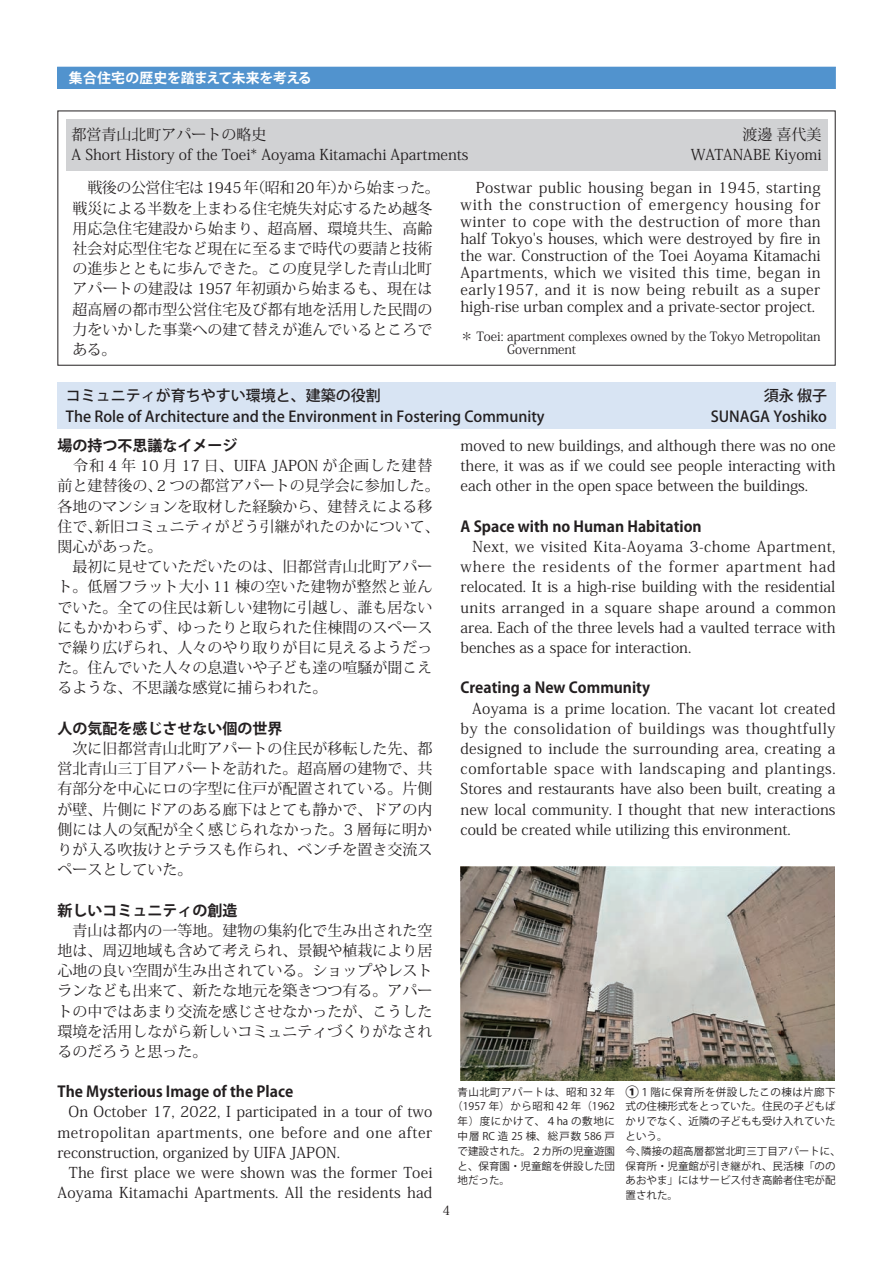
<style>
.page{position:relative;width:893px;height:1263px;background:#fff}
.page>*{position:absolute;margin:0;border:0;box-sizing:border-box;transform-origin:0 0}
.t1{font:15px/20.2px "Koz Min Pr 6 N";color:#231f20;text-align:justify}
.t2{font:700 15px "Koz Go Pr 6 N";color:#231f20}
.t3{font:500 15px "Koz Go Pr 6 N";color:#231f20}
.t4{font:15px/20.2px "Koz Min Pr 6 N";letter-spacing:.02em;color:#231f20;text-align:right}
.t5{font:700 13.8px "Koz Go Pro";letter-spacing:-.015em;color:#fff}
.t6{font:12.75px/13px "Koz Min Pr 6 N";letter-spacing:-.01em;color:#231f20}
.t7{font:12.75px "Koz Min Pro";color:#231f20}
.t8{font:10.5px/14.7px "Koz Go Pr 6 N";color:#231f20}
.t9{font:10.5px "Koz Go Pr 6 N";letter-spacing:.04em;color:#231f20}
.t10{font:10.5px "Koz Go Pr 6 N";letter-spacing:.06em;color:#231f20}
.s1{font-weight:800;font-size:13.5px}
</style>
<div class="page">
<div style="left:66px;top:119px;width:761px;height:51px;background:#d1d2d4"></div>
<div style="left:58px;top:67px;width:777px;height:21px;background:#5193ce"></div>
<div style="left:57px;top:67px;width:779px;height:22px;border:1px solid #5193ce"></div>
<div style="left:57px;top:383px;width:779px;height:46px;background:#d8e4f3"></div>
<img style="left:461px;top:867px;width:374px;height:213px">
<p class="t5" style="left:69px;top:69px;width:244px">集合住宅の歴史を踏まえて未来を考える</p>
<p class="t1" style="left:71px;top:125px;width:196px">都営青山北町アパートの略史</p>
<p class="t1" style="left:742px;top:125px;width:81px">渡邊 喜代美</p>
<p class="t1" style="left:71px;top:145px;width:399px">A Short History of the Toei* Aoyama Kitamachi Apartments</p>
<p class="t1" style="left:691px;top:145px;width:132px">WATANABE Kiyomi</p>
<p class="t1" style="left:461px;top:180px;width:362px;line-height:17px">　Postwar public housing began in 1945, starting with the construction of emergency housing for winter to cope with the destruction of more than half Tokyo's houses, which were destroyed by fire in the war. Construction of the Toei Aoyama Kitamachi Apartments, which we visited this time, began in early1957, and it is now being rebuilt as a super high-rise urban complex and a private-sector project.</p>
<p class="t6" style="left:507px;top:330px;width:315px;text-indent:-47px">＊ Toei: apartment complexes owned by the Tokyo Metropolitan<br>Government</p>
<p class="t1" style="left:72px;top:178px;width:369px;text-align:left">　戦後の公営住宅は1945年（昭和20年）から始まった。戦災による半数を上まわる住宅焼失対応するため越冬用応急住宅建設から始まり、超高層、環境共生、高齢社会対応型住宅など現在に至るまで時代の要請と技術の進歩とともに歩んできた。この度見学した青山北町アパートの建設は 1957 年初頭から始まるも、現在は超高層の都市型公営住宅及び都有地を活用した民間の力をいかした事業への建て替えが進んでいるところである。</p>
<p class="t3" style="left:66px;top:387px;width:316px">コミュニティが育ちやすい環境と、建築の役割</p>
<p class="t3" style="left:764px;top:387px;width:65px">須永 俶子</p>
<p class="t3" style="left:66px;top:408px;width:480px">The Role of Architecture and the Environment in Fostering Community</p>
<p class="t3" style="left:711px;top:408px;width:118px">SUNAGA Yoshiko</p>
<p class="t2" style="left:57px;top:437px;width:181px">場の持つ不思議なイメージ</p>
<p class="t1" style="left:57px;top:456px;width:384px;text-align:left">　令和 4 年 10 月 17 日、UIFA JAPON が企画した建替前と建替後の、2 つの都営アパートの見学会に参加した。各地のマンションを取材した経験から、建替えによる移住で、新旧コミュニティがどう引継がれたのかについて、関心があった。<br>　最初に見せていただいたのは、旧都営青山北町アパート。低層フラット大小 11 棟の空いた建物が整然と並んでいた。全ての住民は新しい建物に引越し、誰も居ないにもかかわらず、ゆったりと取られた住棟間のスペースで繰り広げられ、人々のやり取りが目に見えるようだった。住んでいた人々の息遣いや子ども達の喧騒が聞こえるような、不思議な感覚に捕らわれた。</p>
<p class="t2" style="left:57px;top:720px;width:226px">人の気配を感じさせない個の世界</p>
<p class="t1" style="left:57px;top:739px;width:377px">　次に旧都営青山北町アパートの住民が移転した先、都営北青山三丁目アパートを訪れた。超高層の建物で、共有部分を中心にロの字型に住戸が配置されている。片側が壁、片側にドアのある廊下はとても静かで、ドアの内側には人の気配が全く感じられなかった。3 層毎に明かりが入る吹抜けとテラスも作られ、ベンチを置き交流スペースとしていた。</p>
<p class="t2" style="left:57px;top:901px;width:181px">新しいコミュニティの創造</p>
<p class="t1" style="left:57px;top:920px;width:377px">　青山は都内の一等地。建物の集約化で生み出された空地は、周辺地域も含めて考えられ、景観や植栽により居心地の良い空間が生み出されている。ショップやレストランなども出来て、新たな地元を築きつつ有る。アパートの中ではあまり交流を感じさせなかったが、こうした環境を活用しながら新しいコミュニティづくりがなされるのだろうと思った。</p>
<p class="t2" style="left:57px;top:1083px;width:237px">The Mysterious Image of the Place</p>
<p class="t1" style="left:57px;top:1102px;width:376px;text-indent:11px">On October 17, 2022, I participated in a tour of two metropolitan apartments, one before and one after reconstruction, organized by UIFA JAPON.</p>
<p class="t4" style="left:57px;top:1163px;width:377px">The first place we were shown was the former Toei<br>Aoyama Kitamachi Apartments. All the residents had</p>
<p class="t1" style="left:461px;top:436px;width:376px">moved to new buildings, and although there was no one there, it was as if we could see people interacting with each other in the open space between the buildings.</p>
<p class="t2" style="left:461px;top:518px;width:243px">A Space with no Human Habitation</p>
<p class="t1" style="left:461px;top:537px;width:377px;text-indent:12px">Next, we visited Kita-Aoyama 3-chome Apartment, where the residents of the former apartment had relocated. It is a high-rise building with the residential units arranged in a square shape around a common area. Each of the three levels had a vaulted terrace with benches as a space for interaction.</p>
<p class="t2" style="left:461px;top:679px;width:191px">Creating a New Community</p>
<p class="t1" style="left:461px;top:698px;width:377px;text-indent:12px">Aoyama is a prime location. The vacant lot created by the consolidation of buildings was thoughtfully designed to include the surrounding area, creating a comfortable space with landscaping and plantings.<br>Stores and restaurants have also been built, creating a new local community. I thought that new interactions could be created while utilizing this environment.</p>
<p class="t8" style="left:626px;top:1085px;width:217px"><span class="s1">①</span>１階に保育所を併設したこの棟は片廊下式の住棟形式をとっていた。住民の子どもばかりでなく、近隣の子どもも受け入れていたという。<br>今、隣接の超高層都営北町三丁目アパートに、保育所・児童館が引き継がれ、民活棟「ののあおやま」にはサービス付き高齢者住宅が配置された。</p>
<p class="t9" style="left:458px;top:1086px;width:159px">青山北町アパートは、昭和 32 年</p>
<p class="t8" style="left:452px;top:1099px;width:164px">（1957 年）から昭和 42 年（1962</p>
<p class="t10" style="left:458px;top:1115px;width:159px">年）度にかけて、４ha の敷地に</p>
<p class="t8" style="left:458px;top:1129px;width:159px">中層 RC 造 25 棟、総戸数 586 戸</p>
<p class="t8" style="left:458px;top:1144px;width:159px">で建設された。２カ所の児童遊園</p>
<p class="t8" style="left:458px;top:1158px;width:159px">と、保育園・児童館を併設した団</p>
<p class="t8" style="left:458px;top:1173px;width:54px">地だった。</p>
<p class="t7" style="left:443px;top:1201px;width:9px">4</p>
</div>
